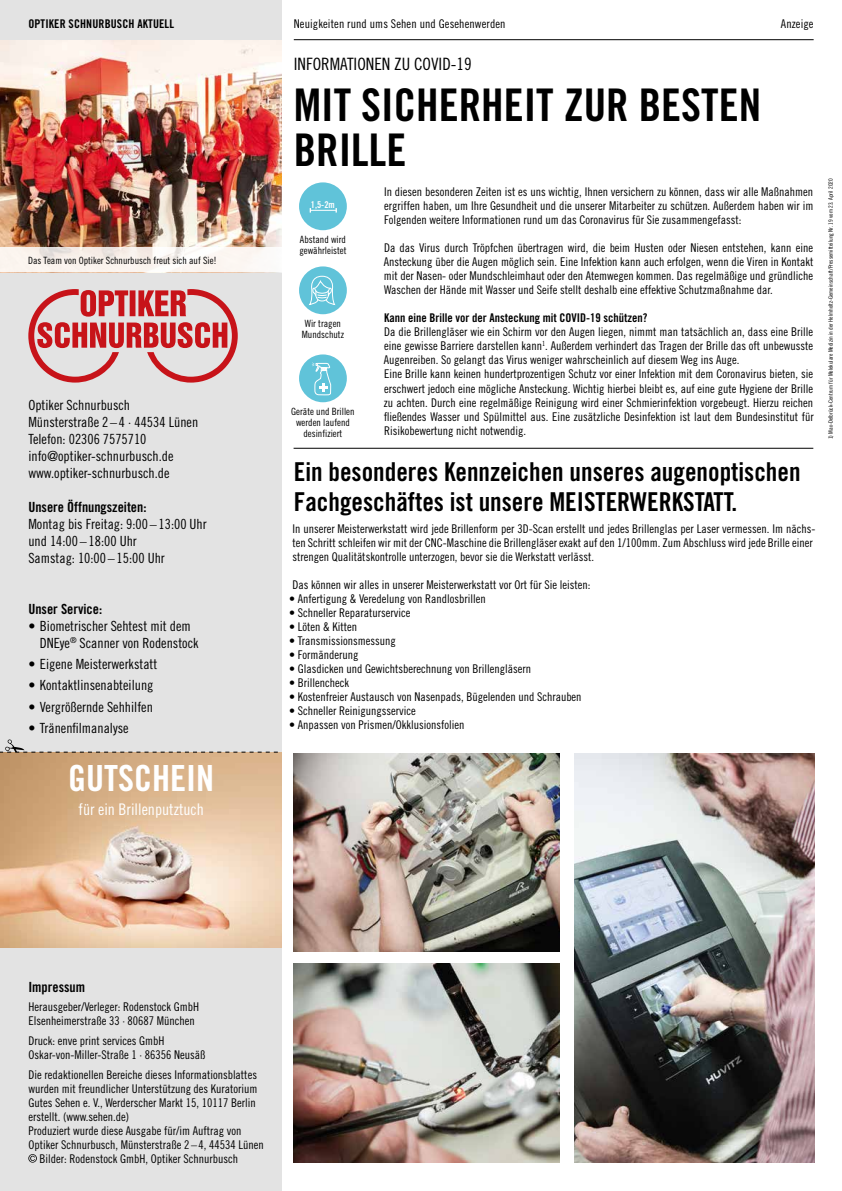
<style>
.page{position:relative;width:842px;height:1191px;background:#fff}
.page>*{position:absolute;margin:0;border:0;box-sizing:border-box;transform-origin:0 0}
.t1{font:45px/45px "Trade Gothic LT Pro Bd Cn 20";color:#000}
.t2{font:36px "Trade Gothic LT Pro Bd Cn 20";color:#fff}
.t3{font:26px/30px "Trade Gothic LT Pro Bd Cn 20";color:#000}
.t4{font:17px "Trade Gothic LT Pro Cn 18";color:#000}
.t5{font:16px "Trade Gothic LT Pro Cn 18";color:#fff}
.t6{font:14px/17px "Trade Gothic LT Pro Cn 18";color:#000}
.t7{font:14px "Trade Gothic LT Pro Bd Cn 20";color:#000}
.t8{font:12px/14px "Trade Gothic LT Pro Cn 18";color:#000}
.t9{font:12px "Trade Gothic LT Pro Bd Cn 20";color:#000}
.t10{font:10px/11px "Trade Gothic LT Pro Cn 18";color:#000;text-align:center}
.t11{font:9.4px "Trade Gothic Bold Cond Twenty";color:#fff}
.t12{font:6px "Trade Gothic LT Pro Cn 18";color:#000}
</style>
<div class="page">
<div style="left:0;top:0;width:282px;height:1191px;background:#e3e3e3"></div>
<hr style="left:294px;top:448px;width:519px;height:1px;background:#000">
<div style="left:299px;top:182px;width:48px;height:48px;background:#60c3d9;border-radius:50%"></div>
<svg style="left:310px;top:208px;width:27px;height:4px"></svg>
<div style="left:299px;top:266px;width:48px;height:48px;background:#60c3d9;border-radius:50%"></div>
<svg style="left:309px;top:276px;width:26px;height:29px"></svg>
<div style="left:299px;top:354px;width:48px;height:48px;background:#60c3d9;border-radius:50%"></div>
<svg style="left:312px;top:362px;width:19px;height:33px"></svg>
<img style="left:294px;top:963px;width:265px;height:199px">
<img style="left:0;top:752px;width:282px;height:195px">
<svg style="left:0;top:739px;width:278px;height:13px"></svg>
<svg style="left:28px;top:289px;width:210px;height:93px"></svg>
<img style="left:0;top:41px;width:282px;height:206px">
<svg style="left:0;top:247px;width:282px;height:25px;background:#f9f3ef"></svg>
<hr style="left:294px;top:39px;width:520px;height:1px;background:#000">
<svg style="left:28px;top:1154px;width:9px;height:8px"></svg>
<img style="left:294px;top:753px;width:265px;height:198px">
<img style="left:575px;top:753px;width:239px;height:409px">
<p class="t9" style="left:28px;top:17px;width:19px">Optiker</p>
<p class="t9" style="left:69px;top:17px;width:13px">Schnurbusch</p>
<p class="t9" style="left:137px;top:17px;width:38px">AKTUELL</p>
<p class="t8" style="left:294px;top:17px;width:213px">Neuigkeiten rund ums Sehen und Gesehenwerden</p>
<p class="t8" style="left:781px;top:17px;width:34px">Anzeige</p>
<p class="t10" style="left:28px;top:254px;width:190px">Das Team von Optiker Schnurbusch freut sich auf Sie!</p>
<p class="t6" style="left:28px;top:396px;width:171px">Optiker Schnurbusch<br>Münsterstraße 2 – 4 · 44534 Lünen<br>Telefon: 02306 7575710 info@optiker-schnurbusch.de www.optiker-schnurbusch.de</p>
<p class="t7" style="left:28px;top:498px;width:120px">Unsere Öffnungszeiten:</p>
<p class="t6" style="left:28px;top:515px;width:180px">Montag bis Freitag: 9:00– 13:00 Uhr und 14:00 – 18:00 Uhr<br>Samstag: 10:00– 15:00 Uhr</p>
<p class="t7" style="left:28px;top:600px;width:75px">Unser Service:</p>
<p class="t6" style="left:40px;top:617px;width:160px;text-indent:-11px">• Biometrischer Sehtest mit dem<br>DNEye<sup>®</sup> Scanner von Rodenstock</p>
<p class="t6" style="left:28px;top:655px;width:131px">• Eigene Meisterwerkstatt</p>
<p class="t6" style="left:28px;top:677px;width:127px">• Kontaktlinsenabteilung</p>
<p class="t6" style="left:28px;top:698px;width:126px">• Vergrößernde Sehhilfen</p>
<p class="t6" style="left:28px;top:719px;width:102px">• Tränenfilmanalyse</p>
<h2 class="t2" style="left:68px;top:756px;width:147px">GUTSCHEIN</h2>
<h3 class="t5" style="left:79px;top:800px;width:127px">für ein Brillenputztuch</h3>
<h3 class="t4" style="left:294px;top:54px;width:179px">INFORMATIONEN ZU COVID-19</h3>
<h1 class="t1" style="left:294px;top:82px;width:469px">MIT SICHERHEIT ZUR BESTEN<br>BRILLE</h1>
<p class="t11" style="left:311px;top:199px;width:25px">1,5-2m</p>
<p class="t10" style="left:299px;top:234px;width:49px;text-align:left">Abstand wird gewährleistet</p>
<p class="t8" style="left:384px;top:185px;width:431px;text-align:justify">In diesen besonderen Zeiten ist es uns wichtig, Ihnen versichern zu können, dass wir alle Maßnahmen ergriffen haben, um Ihre Gesundheit und die unserer Mitarbeiter zu schützen. Außerdem haben wir im Folgenden weitere Informationen rund um das Coronavirus für Sie zusammengefasst:</p>
<p class="t8" style="left:384px;top:241px;width:431px;text-align:justify">Da das Virus durch Tröpfchen übertragen wird, die beim Husten oder Niesen entstehen, kann eine Ansteckung über die Augen möglich sein. Eine Infektion kann auch erfolgen, wenn die Viren in Kontakt mit der Nasen- oder Mundschleimhaut oder den Atemwegen kommen. Das regelmäßige und gründliche Waschen der Hände mit Wasser und Seife stellt deshalb eine effektive Schutzmaßnahme dar.</p>
<p class="t9" style="left:384px;top:311px;width:265px">Kann eine Brille vor der Ansteckung mit COVID-19 schützen?</p>
<p class="t8" style="left:384px;top:325px;width:431px">Da die Brillengläser wie ein Schirm vor den Augen liegen, nimmt man tatsächlich an, dass eine Brille eine gewisse Barriere darstellen kann<sup>1</sup>. Außerdem verhindert das Tragen der Brille das oft unbewusste Augenreiben. So gelangt das Virus weniger wahrscheinlich auf diesem Weg ins Auge.<br>Eine Brille kann keinen hundertprozentigen Schutz vor einer Infektion mit dem Coronavirus bieten, sie erschwert jedoch eine mögliche Ansteckung. Wichtig hierbei bleibt es, auf eine gute Hygiene der Brille zu achten. Durch eine regelmäßige Reinigung wird einer Schmierinfektion vorgebeugt. Hierzu reichen fließendes Wasser und Spülmittel aus. Eine zusätzliche Desinfektion ist laut dem Bundesinstitut für Risikobewertung nicht notwendig.</p>
<p class="t10" style="left:302px;top:318px;width:44px">Wir tragen<br>Mundschutz</p>
<p class="t10" style="left:291px;top:406px;width:65px">Geräte und Brillen werden laufend desinfiziert</p>
<h3 class="t3" style="left:294px;top:457px;width:508px">Ein besonderes Kennzeichen unseres augenoptischen<br>Fachgeschäftes ist unsere MEISTERWERKSTATT.</h3>
<p class="t8" style="left:292px;top:521px;width:524px">In unserer Meisterwerkstatt wird jede Brillenform per 3D-Scan erstellt und jedes Brillenglas per Laser vermessen. Im nächs&shy;ten Schritt schleifen wir mit der CNC-Maschine die Brillengläser exakt auf den 1/100mm. Zum Abschluss wird jede Brille einer strengen Qualitätskontrolle unterzogen, bevor sie die Werkstatt verlässt.</p>
<p class="t8" style="left:292px;top:577px;width:299px">Das können wir alles in unserer Meisterwerkstatt vor Ort für Sie leisten:</p>
<p class="t8" style="left:289px;top:591px;width:198px">• Anfertigung &amp; Veredelung von Randlosbrillen</p>
<p class="t8" style="left:289px;top:605px;width:123px">• Schneller Reparaturservice</p>
<p class="t8" style="left:289px;top:619px;width:69px">• Löten &amp; Kitten</p>
<p class="t8" style="left:289px;top:633px;width:108px">• Transmissionsmessung</p>
<p class="t8" style="left:289px;top:647px;width:71px">• Formänderung</p>
<p class="t8" style="left:289px;top:661px;width:243px">• Glasdicken und Gewichtsberechnung von Brillengläsern</p>
<p class="t8" style="left:289px;top:675px;width:61px">• Brillencheck</p>
<p class="t8" style="left:289px;top:689px;width:294px">• Kostenfreier Austausch von Nasenpads, Bügelenden und Schrauben</p>
<p class="t8" style="left:289px;top:703px;width:128px">• Schneller Reinigungsservice</p>
<p class="t8" style="left:289px;top:717px;width:177px">• Anpassen von Prismen/Okklusionsfolien</p>
<p class="t12" style="left:827px;top:439px;width:262px;rotate:-90deg">1) Max-Delbrück-Centrum für Molekulare Medizin in der Helmholtz-Gemeinschaft/Pressemitteilung Nr. 19 vom 23. April 2020</p>
<p class="t7" style="left:28px;top:978px;width:58px">Impressum</p>
<p class="t8" style="left:28px;top:999px;width:172px">Herausgeber/Verleger: Rodenstock GmbH<br>Elsenheimerstraße 33 · 80687 München</p>
<p class="t8" style="left:28px;top:1033px;width:179px">Druck: enve print services GmbH<br>Oskar-von-Miller-Straße 1 · 86356 Neusäß</p>
<p class="t8" style="left:28px;top:1067px;width:230px">Die redaktionellen Bereiche dieses Informationsblattes</p>
<p class="t8" style="left:28px;top:1081px;width:231px">wurden mit freundlicher Unterstützung des Kuratorium</p>
<p class="t8" style="left:28px;top:1095px;width:229px">Gutes Sehen e. V., Werderscher Markt 15, 10117 Berlin</p>
<p class="t8" style="left:28px;top:1109px;width:102px">erstellt. (www.sehen.de)</p>
<p class="t8" style="left:28px;top:1123px;width:215px">Produziert wurde diese Ausgabe für/im Auftrag von</p>
<p class="t8" style="left:28px;top:1137px;width:237px">Optiker Schnurbusch, Münsterstraße 2–4, 44534 Lünen</p>
<p class="t8" style="left:40px;top:1151px;width:200px">Bilder: Rodenstock GmbH, Optiker Schnurbusch</p>
</div>
